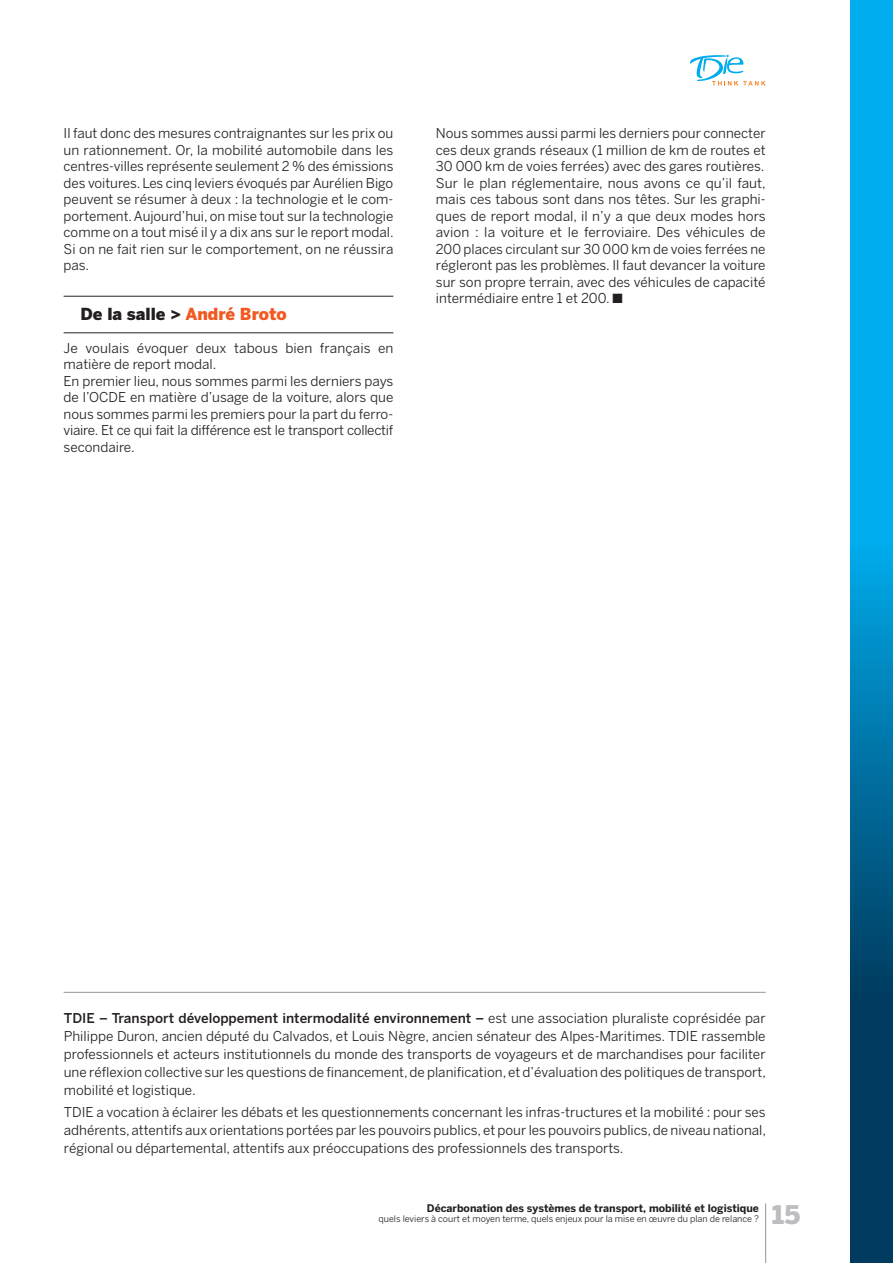
<style>
.page{position:relative;width:893px;height:1263px;background:#fff}
.page>*{position:absolute;margin:0;border:0;box-sizing:border-box;transform-origin:0 0}
.t1{font:900 25.5px "Benton Sans";color:#bcbdc0}
.t2{font:900 16.5px "Benton Sans";color:#231f20}
.t3{font:13.5px/16.5px "Benton Sans";color:#231f20;text-align:justify}
.t4{font:700 10.5px "Benton Sans";color:#231f20}
.t5{font:9px "Benton Sans";color:#231f20}
.s1{color:#f15921}
.s2{font-weight:500}
</style>
<div class="page">
<hr style="left:64px;top:992px;width:702px;height:1px;background:#939598">
<hr style="left:765px;top:1203px;width:1px;height:60px;background:#939598">
<div style="left:850px;top:0;width:43px;height:53px;background:#00aeef"></div>
<svg style="left:850px;top:53px;width:43px;height:1210px;background:#007db2"></svg>
<svg style="left:690px;top:55px;width:75px;height:31px"></svg>
<hr style="left:64px;top:296px;width:329px;height:1px;background:#231f20">
<hr style="left:64px;top:333px;width:329px;height:1px;background:#231f20">
<p class="t3" style="left:64px;top:125px;width:332px">Il faut donc des mesures contraignantes sur les prix ou un rationnement. Or, la mobilité automobile dans les centres-villes représente seulement 2 % des émissions des voitures. Les cinq leviers évoqués par Aurélien Bigo peuvent se résumer à deux : la technologie et le com&shy;portement. Aujourd’hui, on mise tout sur la technologie comme on a tout misé il y a dix ans sur le report modal.<br>Si on ne fait rien sur le comportement, on ne réussira pas.</p>
<p class="t2" style="left:81px;top:304px;width:208px">De la salle &gt; <span class="s1">André Broto</span></p>
<p class="t3" style="left:64px;top:339px;width:331px;text-align:left">Je voulais évoquer deux tabous bien français en matière de report modal.<br>En premier lieu, nous sommes parmi les derniers pays de l’OCDE en matière d’usage de la voiture, alors que nous sommes parmi les premiers pour la part du ferro&shy;viaire. Et ce qui fait la différence est le transport collectif secondaire.</p>
<p class="t3" style="left:436px;top:125px;width:332px">Nous sommes aussi parmi les derniers pour connecter ces deux grands réseaux (1 million de km de routes et 30 000 km de voies ferrées) avec des gares routières.<br>Sur le plan réglementaire, nous avons ce qu’il faut, mais ces tabous sont dans nos têtes. Sur les graphi&shy;ques de report modal, il n’y a que deux modes hors avion : la voiture et le ferroviaire. Des véhicules de 200 places circulant sur 30 000 km de voies ferrées ne régleront pas les problèmes. Il faut devancer la voiture sur son propre terrain, avec des véhicules de capacité intermédiaire entre 1 et 200. ■</p>
<p class="t3" style="left:64px;top:1009px;width:704px;line-height:18px"><span class="s2">TDIE – Transport développement intermodalité environnement –</span> est une association pluraliste coprésidée par Philippe Duron, ancien député du Calvados, et Louis Nègre, ancien sénateur des Alpes-Maritimes. TDIE rassemble professionnels et acteurs institutionnels du monde des transports de voyageurs et de marchandises pour faciliter une réflexion collective sur les questions de financement, de planification, et d’évaluation des politiques de transport, mobilité et logistique.</p>
<p class="t3" style="left:64px;top:1103px;width:704px;line-height:18px">TDIE a vocation à éclairer les débats et les questionnements concernant les infras-tructures et la mobilité : pour ses adhérents, attentifs aux orientations portées par les pouvoirs publics, et pour les pouvoirs publics, de niveau national, régional ou départemental, attentifs aux préoccupations des professionnels des transports.</p>
<p class="t4" style="left:427px;top:1202px;width:334px">Décarbonation des systèmes de transport, mobilité et logistique</p>
<p class="t5" style="left:378px;top:1214px;width:382px">quels leviers à court et moyen terme, quels enjeux pour la mise en œuvre du plan de relance ?</p>
<h1 class="t1" style="left:772px;top:1199px;width:30px">15</h1>
</div>
